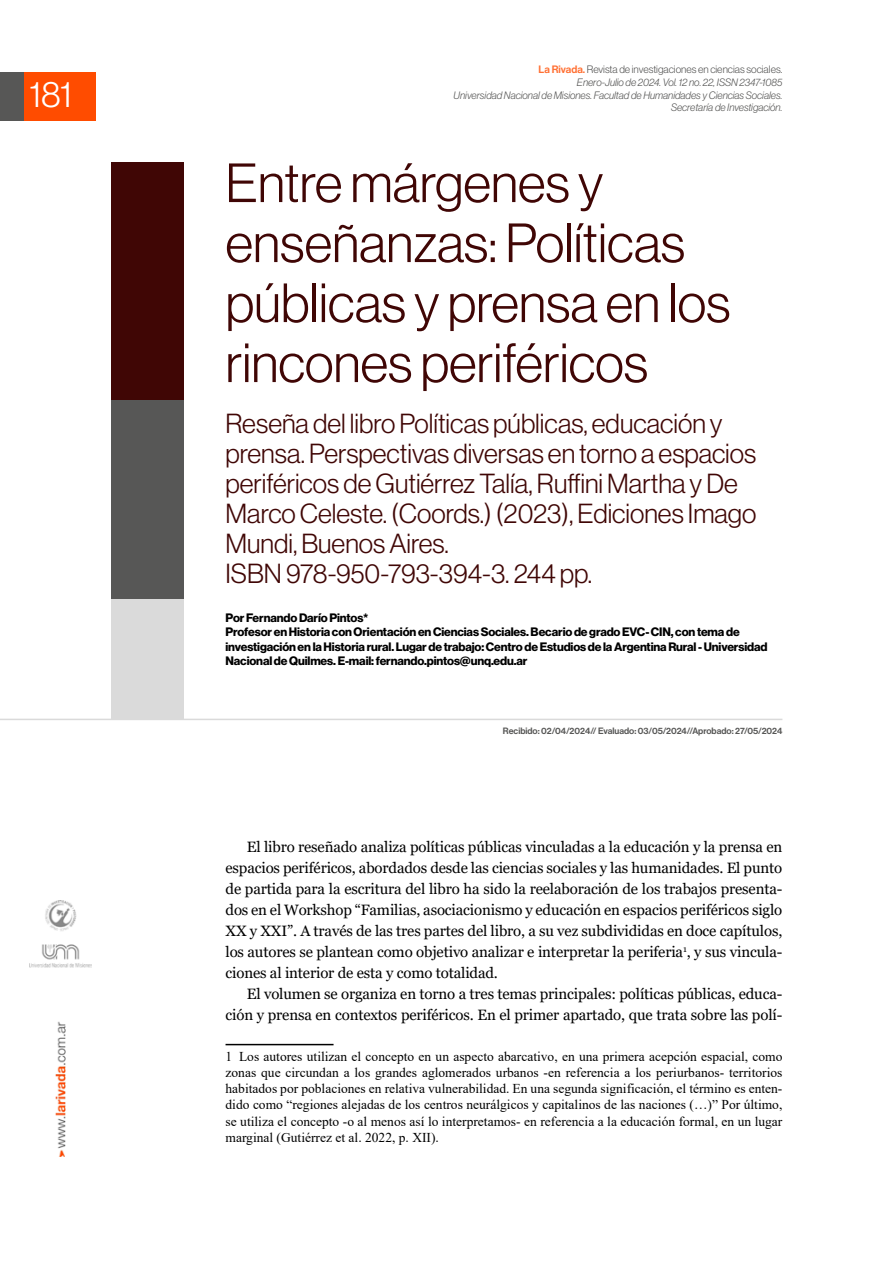
<style>
.page{position:relative;width:893px;height:1263px;background:#fff}
.page>*{position:absolute;margin:0;border:0;box-sizing:border-box;transform-origin:0 0}
.titulo_rojizo_reseña_04{font:54px/60px "N Haas Grotesk DS Pro 45 Lt";color:#400605}
.t1{font:36px "N Haas Grotesk DS Pro 45 Lt";color:#fff}
.subtitulo_RESEÑA_04{font:27px/30px "N Haas Grotesk DS Pro 45 Lt";color:#400605}
.cuerpo_rivada{font:15px/21px "Georgia";letter-spacing:-.01em;color:#000;text-align:justify}
.nota_al_pie{font:13.5px/16.2px "Times New Roman";color:#000;text-align:justify}
.Firmas{font:12px/14.4px "N Haas Grotesk DS Pro 75 Bd";letter-spacing:-.01em;color:#000}
.t2{font:10.5px/12.6px "N Haas Grotesk DS Pro 46 Lt It";color:#575756;text-align:right}
.t3{font:10.5px "N Haas Grotesk DS Pro 45 Lt";color:#575756}
.referato{font:9px "N Haas Grotesk DS Pro 65 Md";color:#575756}
.s1{font-family:"N Haas Grotesk DS Pro 65 Md";color:#ff7033}
</style>
<div class="page">
<div style="left:24px;top:73px;width:72px;height:48px;background:#ff4c00"></div>
<div style="left:0;top:73px;width:24px;height:48px;background:#575756"></div>
<img style="left:29px;top:901px;width:63px;height:256px">
<div style="left:111px;top:162px;width:73px;height:346px;background:#400605"></div>
<hr style="left:0;top:719px;width:782px;height:1px;background:#dadada">
<div style="left:111px;top:400px;width:73px;height:207px;background:#575756"></div>
<div style="left:111px;top:600px;width:73px;height:120px;background:#dadada"></div>
<hr style="left:226px;top:1044px;width:108px;height:1px;background:#000">
<h2 class="t1" style="left:29px;top:74px;width:44px">181</h2>
<p class="t3" style="left:539px;top:64px;width:245px"><span class="s1">La Rivada.</span> Revista de investigaciones en ciencias sociales.</p>
<p class="t2" style="left:454px;top:76px;width:330px">Enero-Julio de 2024. Vol. 12 no. 22, ISSN 2347-1085<br>Universidad Nacional de Misiones. Facultad de Humanidades y Ciencias Sociales.<br>Secretaría de Investigación.</p>
<p class="titulo_rojizo_reseña_04" style="left:226px;top:153px;width:506px">Entre márgenes y enseñanzas: Políticas públicas y prensa en los rincones periféricos</p>
<p class="subtitulo_RESEÑA_04" style="left:226px;top:409px;width:532px">Reseña del libro Políticas públicas, educación y prensa. Perspectivas diversas en torno a espacios periféricos de Gutiérrez Talía, Ruffini Martha y De Marco Celeste. (Coords.) (2023), Ediciones Imago Mundi, Buenos Aires.<br>ISBN 978-950-793-394-3. 244 pp.</p>
<p class="Firmas" style="left:226px;top:611px;width:144px">Por Fernando Darío Pintos*</p>
<p class="Firmas" style="left:226px;top:625px;width:543px">Profesor en Historia con Orientación en Ciencias Sociales. Becario de grado EVC- CIN, con tema de investigación en la Historia rural. Lugar de trabajo: Centro de Estudios de la Argentina Rural - Universidad<br>Nacional de Quilmes. E-mail: fernando.pintos@unq.edu.ar</p>
<p class="referato" style="left:503px;top:726px;width:281px">Recibido: 02/04/2024// Evaluado: 03/05/2024//Aprobado: 27/05/2024</p>
<p class="cuerpo_rivada" style="left:226px;top:837px;width:558px;text-indent:21px">El libro reseñado analiza políticas públicas vinculadas a la educación y la prensa en espacios periféricos, abordados desde las ciencias sociales y las humanidades. El punto de partida para la escritura del libro ha sido la reelaboración de los trabajos presenta&shy;dos en el Workshop “Familias, asociacionismo y educación en espacios periféricos siglo XX y XXI”. A través de las tres partes del libro, a su vez subdivididas en doce capítulos, los autores se plantean como objetivo analizar e interpretar la periferia<sup>1</sup>, y sus vincula&shy;ciones al interior de esta y como totalidad.</p>
<p class="cuerpo_rivada" style="left:226px;top:984px;width:558px;text-align:right">El volumen se organiza en torno a tres temas principales: políticas públicas, educa&shy;ción y prensa en contextos periféricos. En el primer apartado, que trata sobre las polí-</p>
<p class="nota_al_pie" style="left:226px;top:1048px;width:558px">1 Los autores utilizan el concepto en un aspecto abarcativo, en una primera acepción espacial, como zonas que circundan a los grandes aglomerados urbanos -en referencia a los periurbanos- territorios habitados por poblaciones en relativa vulnerabilidad. En una segunda significación, el término es enten&shy;dido como “regiones alejadas de los centros neurálgicos y capitalinos de las naciones (…)” Por último, se utiliza el concepto -o al menos así lo interpretamos- en referencia a la educación formal, en un lugar marginal (Gutiérrez et al. 2022, p. XII).</p>
</div>
